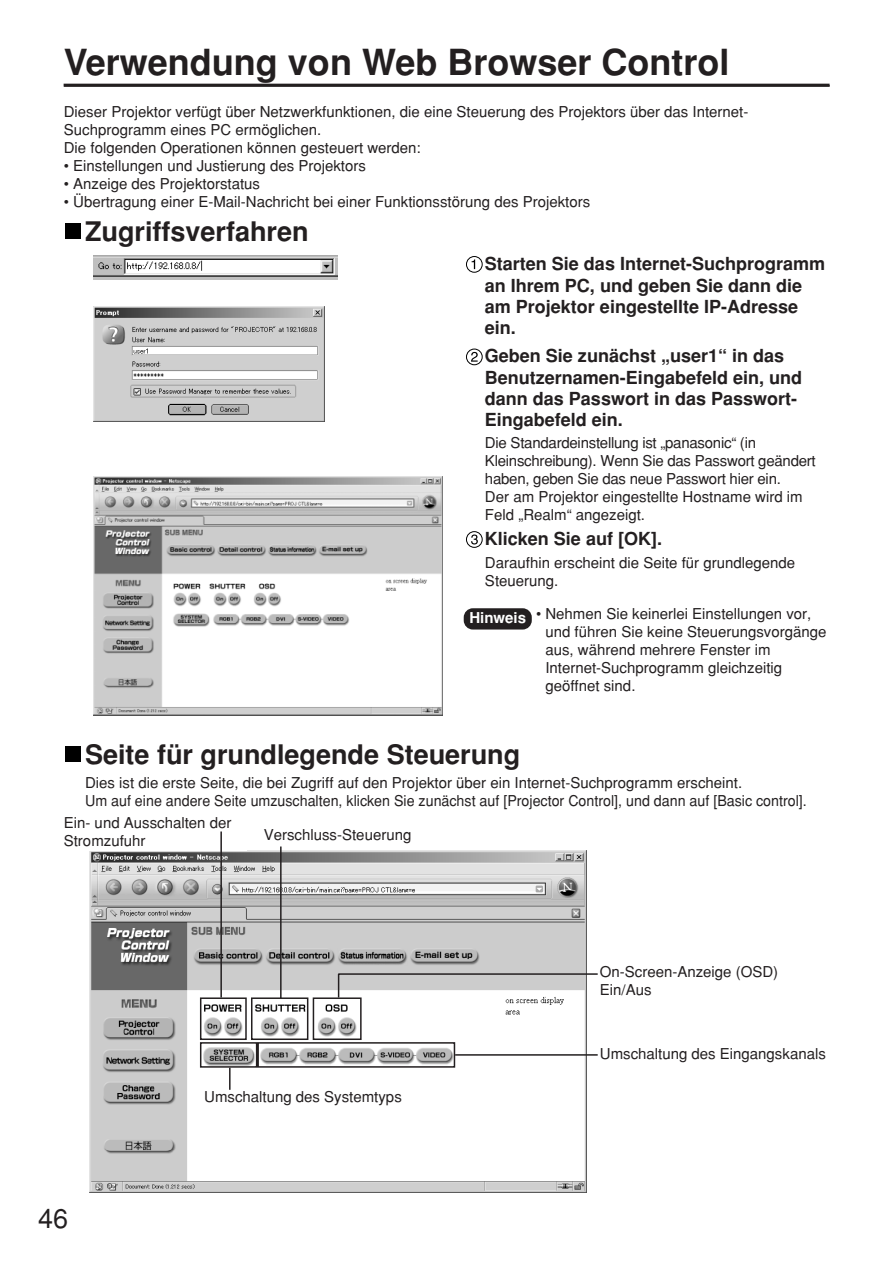
<style>
.page{position:relative;width:893px;height:1262px;background:#fff}
.page>*{position:absolute;margin:0;border:0;box-sizing:border-box;transform-origin:0 0}
.t1{font:700 36px "Helvetica";color:#231f20}
.t2{font:700 27px "Helvetica";color:#231f20}
.t3{font:27px "Helvetica";color:#231f20}
.t4{font:700 18px/21.5px "Helvetica";color:#231f20}
.t5{font:15px/18px "Helvetica";color:#231f20}
.t6{font:700 15px "Helvetica";color:#fff}
</style>
<div class="page">
<hr style="left:64px;top:84px;width:765px;height:3px;background:#231f20">
<div style="left:66px;top:223px;width:15px;height:16px;background:#000"></div>
<svg style="left:466px;top:531px;width:17px;height:17px"></svg>
<svg style="left:466px;top:531px;width:16px;height:16px"></svg>
<svg style="left:471px;top:534px;width:7px;height:10px"></svg>
<svg style="left:466px;top:348px;width:17px;height:18px"></svg>
<svg style="left:466px;top:349px;width:16px;height:16px"></svg>
<svg style="left:471px;top:352px;width:6px;height:10px"></svg>
<svg style="left:466px;top:256px;width:17px;height:17px"></svg>
<svg style="left:466px;top:256px;width:16px;height:16px"></svg>
<svg style="left:471px;top:259px;width:4px;height:10px"></svg>
<img style="left:94px;top:255px;width:244px;height:24px">
<img style="left:94px;top:306px;width:231px;height:116px">
<img style="left:94px;top:476px;width:348px;height:239px">
<div style="left:463px;top:608px;width:68px;height:21px;background:#231f20;border-radius:9px"></div>
<div style="left:66px;top:746px;width:15px;height:16px;background:#000"></div>
<img style="left:89px;top:850px;width:497px;height:342px">
<div style="left:204px;top:1091px;width:213px;height:17px;background:#fff"></div>
<hr style="left:455px;top:1054px;width:142px;height:1px;background:#231f20">
<hr style="left:338px;top:973px;width:259px;height:1px;background:#231f20">
<svg style="left:199px;top:831px;width:257px;height:260px"></svg>
<h1 class="t1" style="left:64px;top:49px;width:667px">Verwendung von Web Browser Control</h1>
<p class="t5" style="left:64px;top:104px;width:686px">Dieser Projektor verfügt über Netzwerkfunktionen, die eine Steuerung des Projektors über das Internet-<br>Suchprogramm eines PC ermöglichen.<br>Die folgenden Operationen können gesteuert werden:</p>
<p class="t5" style="left:64px;top:158px;width:303px">• Einstellungen und Justierung des Projektors</p>
<p class="t5" style="left:64px;top:176px;width:198px">• Anzeige des Projektorstatus</p>
<p class="t5" style="left:64px;top:194px;width:528px">• Übertragung einer E-Mail-Nachricht bei einer Funktionsstörung des Projektors</p>
<h2 class="t2" style="left:85px;top:221px;width:225px">Zugriffsverfahren</h2>
<p class="t4" style="left:485px;top:254px;width:342px">Starten Sie das Internet-Suchprogramm an Ihrem PC, und geben Sie dann die am Projektor eingestellte IP-Adresse ein.</p>
<p class="t4" style="left:485px;top:347px;width:318px">Geben Sie zunächst „user1“ in das<br>Benutzernamen-Eingabefeld ein, und dann das Passwort in das Passwort-<br>Eingabefeld ein.</p>
<p class="t5" style="left:485px;top:435px;width:332px">Die Standardeinstellung ist „panasonic“ (in Kleinschreibung). Wenn Sie das Passwort geändert haben, geben Sie das neue Passwort hier ein.<br>Der am Projektor eingestellte Hostname wird im Feld „Realm“ angezeigt.</p>
<p class="t4" style="left:485px;top:529px;width:179px">Klicken Sie auf [OK].</p>
<p class="t5" style="left:485px;top:555px;width:312px">Daraufhin erscheint die Seite für grundlegende<br>Steuerung.</p>
<p class="t5" style="left:545px;top:606px;width:282px;text-indent:-9px">• Nehmen Sie keinerlei Einstellungen vor, und führen Sie keine Steuerungsvorgänge aus, während mehrere Fenster im Internet-Suchprogramm gleichzeitig geöffnet sind.</p>
<p class="t6" style="left:469px;top:612px;width:58px">Hinweis</p>
<h2 class="t2" style="left:85px;top:744px;width:436px">Seite für grundlegende Steuerung</h2>
<p class="t5" style="left:85px;top:775px;width:723px">Dies ist die erste Seite, die bei Zugriff auf den Projektor über ein Internet-Suchprogramm erscheint.<br>Um auf eine andere Seite umzuschalten, klicken Sie zunächst auf [Projector Control], und dann auf [Basic control].</p>
<p class="t5" style="left:64px;top:814px;width:169px">Ein- und Ausschalten der<br>Stromzufuhr</p>
<p class="t5" style="left:264px;top:827px;width:149px">Verschluss-Steuerung</p>
<h2 class="t3" style="left:38px;top:1208px;width:32px">46</h2>
<p class="t5" style="left:204px;top:1089px;width:199px">Umschaltung des Systemtyps</p>
<p class="t5" style="left:600px;top:963px;width:180px">On-Screen-Anzeige (OSD)<br>Ein/Aus</p>
<p class="t5" style="left:600px;top:1046px;width:227px">Umschaltung des Eingangskanals</p>
</div>
